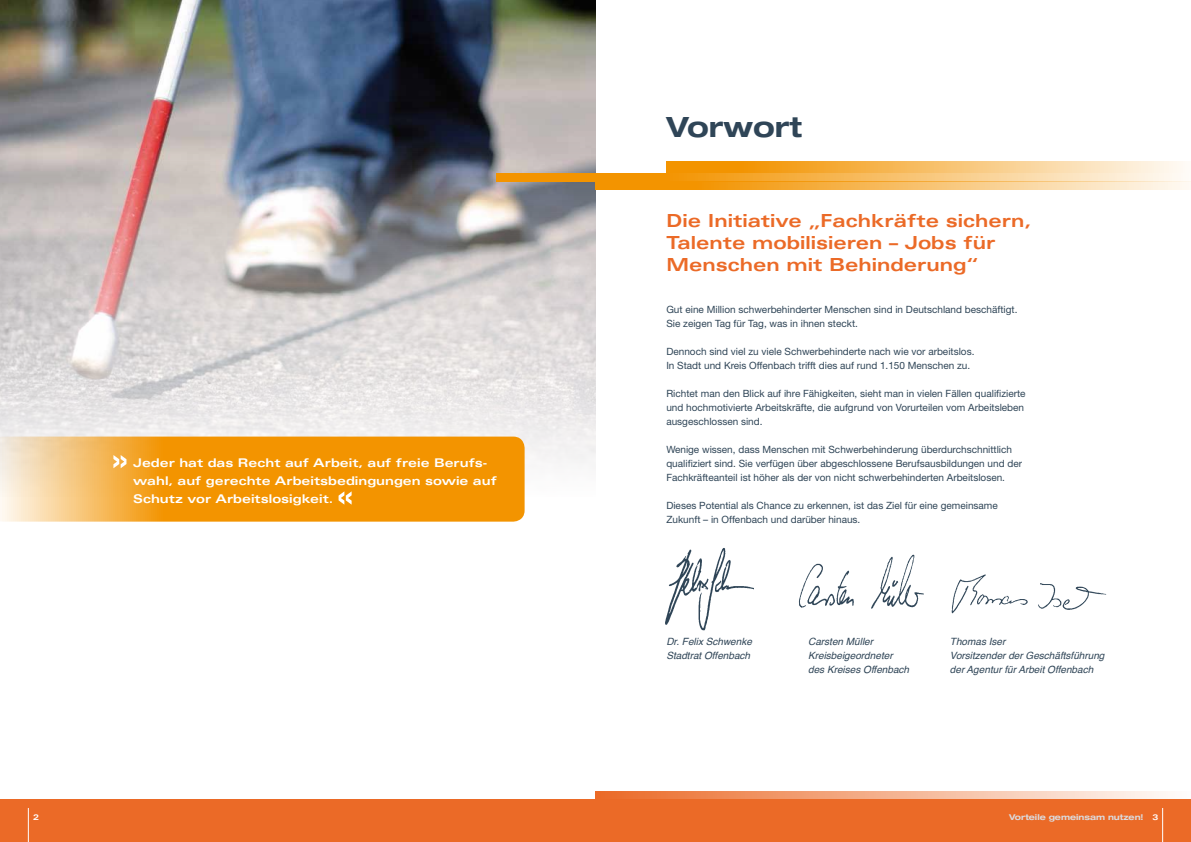
<style>
.page{position:relative;width:1191px;height:842px;background:#fff}
.page>*{position:absolute;margin:0;border:0;box-sizing:border-box;transform-origin:0 0}
.t1{font:700 expanded 28px "Helvetica Neue";color:#2f4557}
.t2{font:700 expanded 18px/22px "Univers";color:#eb6a27}
.t3{font:700 expanded 12px/18px "Univers";color:#fff}
.t4{font:10px/14px "Helvetica Neue";color:#2f4557}
.t5{font:italic 10px/14px "Helvetica";color:#2f4557}
.t6{font:700 expanded 8px "Helvetica Neue";color:#dbdbde}
.t7{font:700 expanded 8px "Univers";color:#fff}
.s1{font-family:"Univers";color:#fff}
</style>
<div class="page">
<div style="left:0;top:799px;width:1191px;height:43px;background:#eb6a27"></div>
<svg style="left:595px;top:791px;width:573px;height:8px;background:#f4b08d"></svg>
<hr style="left:28px;top:808px;width:1px;height:34px;background:#fff">
<hr style="left:1162px;top:808px;width:1px;height:34px;background:#fff">
<img style="left:0;top:0;width:595px;height:496px">
<svg style="left:0;top:437px;width:524px;height:85px;background:#f3a326"></svg>
<svg style="left:666px;top:162px;width:517px;height:11px;background:#f7bf68"></svg>
<svg style="left:496px;top:173px;width:685px;height:8px;background:#f6ba5c"></svg>
<svg style="left:595px;top:181px;width:596px;height:9px;background:#f7bc61"></svg>
<svg style="left:113px;top:455px;width:13px;height:13px"></svg>
<svg style="left:338px;top:491px;width:13px;height:14px"></svg>
<img style="left:798px;top:554px;width:126px;height:55px">
<img style="left:951px;top:574px;width:156px;height:40px">
<img style="left:665px;top:548px;width:89px;height:83px">
<p class="t3" style="left:133px;top:453px;width:365px">Jeder hat das Recht auf Arbeit, auf freie Berufs&shy;wahl, auf gerechte Arbeitsbedingungen sowie auf<br>Schutz vor Arbeitslosigkeit.</p>
<h1 class="t1" style="left:666px;top:110px;width:137px">Vorwort</h1>
<h2 class="t2" style="left:666px;top:209px;width:366px">Die Initiative „Fachkräfte sichern,<br>Talente mobilisieren – Jobs für<br>Menschen mit Behinderung“</h2>
<p class="t4" style="left:666px;top:302px;width:352px">Gut eine Million schwerbehinderter Menschen sind in Deutschland beschäftigt.<br>Sie zeigen Tag für Tag, was in ihnen steckt.</p>
<p class="t4" style="left:666px;top:344px;width:309px">Dennoch sind viel zu viele Schwerbehinderte nach wie vor arbeitslos.<br>In Stadt und Kreis Offenbach trifft dies auf rund 1.150 Menschen zu.</p>
<p class="t4" style="left:666px;top:386px;width:361px">Richtet man den Blick auf ihre Fähigkeiten, sieht man in vielen Fällen qualifizierte und hochmotivierte Arbeitskräfte, die aufgrund von Vorurteilen vom Arbeitsleben ausgeschlossen sind.</p>
<p class="t4" style="left:666px;top:442px;width:357px">Wenige wissen, dass Menschen mit Schwerbehinderung überdurchschnittlich qualifiziert sind. Sie verfügen über abgeschlossene Berufsausbildungen und der<br>Fachkräfteanteil ist höher als der von nicht schwerbehinderten Arbeitslosen.</p>
<p class="t4" style="left:666px;top:498px;width:333px">Dieses Potential als Chance zu erkennen, ist das Ziel für eine gemeinsame<br>Zukunft – in Offenbach und darüber hinaus.</p>
<p class="t5" style="left:666px;top:635px;width:87px">Dr. Felix Schwenke<br>Stadtrat Offenbach</p>
<p class="t5" style="left:808px;top:635px;width:102px">Carsten Müller<br>Kreisbeigeordneter des Kreises Offenbach</p>
<p class="t5" style="left:950px;top:635px;width:156px">Thomas Iser<br>Vorsitzender der Geschäftsführung der Agentur für Arbeit Offenbach</p>
<p class="t7" style="left:33px;top:813px;width:7px">2</p>
<p class="t6" style="left:1009px;top:812px;width:151px">Vorteile gemeinsam nutzen! <span class="s1">3</span></p>
</div>
